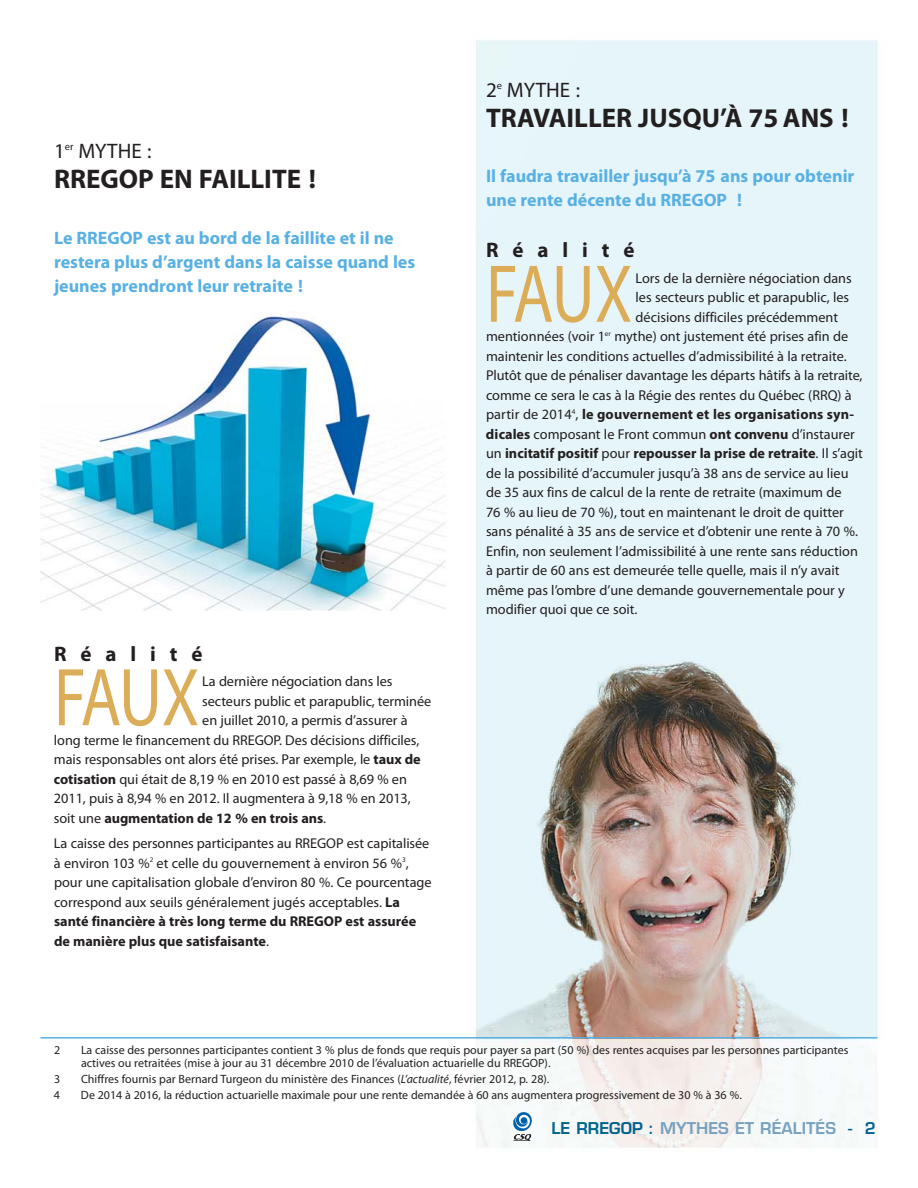
<style>
.page{position:relative;width:918px;height:1188px;background:#fff}
.page>*{position:absolute;margin:0;border:0;box-sizing:border-box;transform-origin:0 0}
.t1{font:82.8px "Myriad Pro";letter-spacing:-.03em;color:#dcad58;scale:.8 1}
.t2{font:700 27px "Myriad Pro";color:#231f20}
.t3{font:21px "Myriad Pro";color:#231f20}
.t4{font:700 21px "Myriad Pro";letter-spacing:.665em;color:#231f20}
.t5{font:700 18px/24px "Myriad Pro";color:#58b0e3}
.t6{font:600 15.9px "Eurostile";color:#77a1c0}
.t7{font:14.25px/19.5px "Myriad Pro";color:#231f20}
.t8{font:700 14.25px "Myriad Pro";color:#231f20}
.t9{font:12px/13.5px "Myriad Pro";color:#231f20}
.s1{font-weight:700}
.s2{font-weight:400}
.s3{font-style:italic}
.s4{color:#00648d}
</style>
<div class="page">
<img style="left:40px;top:40px;width:838px;height:1108px">
<svg style="left:513px;top:1112px;width:19px;height:30px"></svg>
<div style="left:521px;top:1117px;width:6px;height:7px;background:#0060a9;border-radius:50%"></div>
<hr style="left:40px;top:1037px;width:838px;height:2px;background:#58b0e3">
<h3 class="t3" style="left:54px;top:143px;width:99px">1<sup>er</sup> MYTHE :</h3>
<h2 class="t2" style="left:54px;top:169px;width:263px">RREGOP EN FAILLITE !</h2>
<p class="t5" style="left:54px;top:227px;width:363px">Le RREGOP est au bord de la faillite et il ne restera plus d’argent dans la caisse quand les jeunes prendront leur retraite !</p>
<h3 class="t4" style="left:54px;top:646px;width:150px">Réalité</h3>
<h1 class="t1" style="left:54px;top:666px;width:183px">FAUX</h1>
<p class="t7" style="left:202px;top:673px;width:192px">La dernière négociation dans les</p>
<p class="t7" style="left:202px;top:693px;width:230px">secteurs public et parapublic, terminée</p>
<p class="t7" style="left:202px;top:712px;width:207px">en juillet 2010, a permis d’assurer à</p>
<p class="t7" style="left:54px;top:732px;width:367px">long terme le financement du RREGOP. Des décisions difficiles,</p>
<p class="t7" style="left:54px;top:751px;width:368px">mais responsables ont alors été prises. Par exemple, le <span class="s1">taux de</span></p>
<p class="t7" style="left:54px;top:771px;width:354px"><span class="s1">cotisation</span> qui était de 8,19 % en 2010 est passé à 8,69 % en</p>
<p class="t7" style="left:54px;top:790px;width:358px">2011, puis à 8,94 % en 2012. Il augmentera à 9,18 % en 2013,</p>
<p class="t8" style="left:54px;top:813px;width:274px"><span class="s2">soit une</span> augmentation de 12 % en trois ans<span class="s2">.</span></p>
<p class="t7" style="left:54px;top:835px;width:379px">La caisse des personnes participantes au RREGOP est capitalisée à environ 103 %<sup>2</sup> et celle du gouvernement à environ 56 %<sup>3</sup>, pour une capitalisation globale d’environ 80 %. Ce pourcentage correspond aux seuils généralement jugés acceptables. <span class="s1">La santé financière à très long terme du RREGOP est assurée de manière plus que satisfaisante</span>.</p>
<h3 class="t3" style="left:486px;top:82px;width:96px">2<sup>e</sup> MYTHE :</h3>
<h2 class="t2" style="left:486px;top:108px;width:364px">TRAVAILLER JUSQU’À 75 ANS !</h2>
<p class="t5" style="left:486px;top:166px;width:370px">Il faudra travailler jusqu’à 75 ans pour obtenir une rente décente du RREGOP !</p>
<h3 class="t4" style="left:486px;top:242px;width:150px">Réalité</h3>
<h1 class="t1" style="left:486px;top:263px;width:185px">FAUX</h1>
<p class="t7" style="left:636px;top:270px;width:218px">Lors de la dernière négociation dans</p>
<p class="t7" style="left:636px;top:289px;width:215px">les secteurs public et parapublic, les</p>
<p class="t7" style="left:636px;top:309px;width:204px">décisions difficiles précédemment</p>
<p class="t7" style="left:486px;top:328px;width:364px">mentionnées (voir 1<sup>er</sup> mythe) ont justement été prises afin de</p>
<p class="t7" style="left:486px;top:348px;width:362px">maintenir les conditions actuelles d’admissibilité à la retraite.</p>
<p class="t7" style="left:486px;top:367px;width:378px">Plutôt que de pénaliser davantage les départs hâtifs à la retraite,</p>
<p class="t7" style="left:486px;top:387px;width:367px">comme ce sera le cas à la Régie des rentes du Québec (RRQ) à</p>
<p class="t8" style="left:486px;top:409px;width:369px"><span class="s2">partir de 2014</span><sup>4</sup><span class="s2">,</span> le gouvernement et les organisations syn-</p>
<p class="t7" style="left:486px;top:426px;width:370px"><span class="s1">dicales</span> composant le Front commun <span class="s1">ont convenu</span> d’instaurer</p>
<p class="t8" style="left:486px;top:448px;width:379px"><span class="s2">un</span> incitatif positif <span class="s2">pour</span> repousser la prise de retraite<span class="s2">. Il s’agit</span></p>
<p class="t7" style="left:486px;top:465px;width:364px">de la possibilité d’accumuler jusqu’à 38 ans de service au lieu</p>
<p class="t7" style="left:486px;top:484px;width:357px">de 35 aux fins de calcul de la rente de retraite (maximum de</p>
<p class="t7" style="left:486px;top:504px;width:359px">76 % au lieu de 70 %), tout en maintenant le droit de quitter</p>
<p class="t7" style="left:486px;top:523px;width:374px">sans pénalité à 35 ans de service et d’obtenir une rente à 70 %.</p>
<p class="t7" style="left:486px;top:543px;width:373px">Enfin, non seulement l’admissibilité à une rente sans réduction</p>
<p class="t7" style="left:486px;top:562px;width:355px">à partir de 60 ans est demeurée telle quelle, mais il n’y avait</p>
<p class="t7" style="left:486px;top:582px;width:360px">même pas l’ombre d’une demande gouvernementale pour y</p>
<p class="t7" style="left:486px;top:601px;width:153px">modifier quoi que ce soit.</p>
<p class="t9" style="left:54px;top:1044px;width:8px">2</p>
<p class="t9" style="left:81px;top:1044px;width:769px">La caisse des personnes participantes contient 3 % plus de fonds que requis pour payer sa part (50 %) des rentes acquises par les personnes participantes actives ou retraitées (mise à jour au 31 décembre 2010 de l’évaluation actuarielle du RREGOP).</p>
<p class="t9" style="left:54px;top:1074px;width:8px">3</p>
<p class="t9" style="left:81px;top:1074px;width:470px">Chiffres fournis par Bernard Turgeon du ministère des Finances (<span class="s3">L’actualité</span>, février 2012, p. 28).</p>
<p class="t9" style="left:54px;top:1090px;width:8px">4</p>
<p class="t9" style="left:81px;top:1090px;width:662px">De 2014 à 2016, la réduction actuarielle maximale pour une rente demandée à 60 ans augmentera progressivement de 30 % à 36 %.</p>
<p class="t6" style="left:551px;top:1122px;width:326px"><span class="s4">LE RREGOP :</span> MYTHES ET RÉALITÉS <span class="s4">- 2</span></p>
</div>
